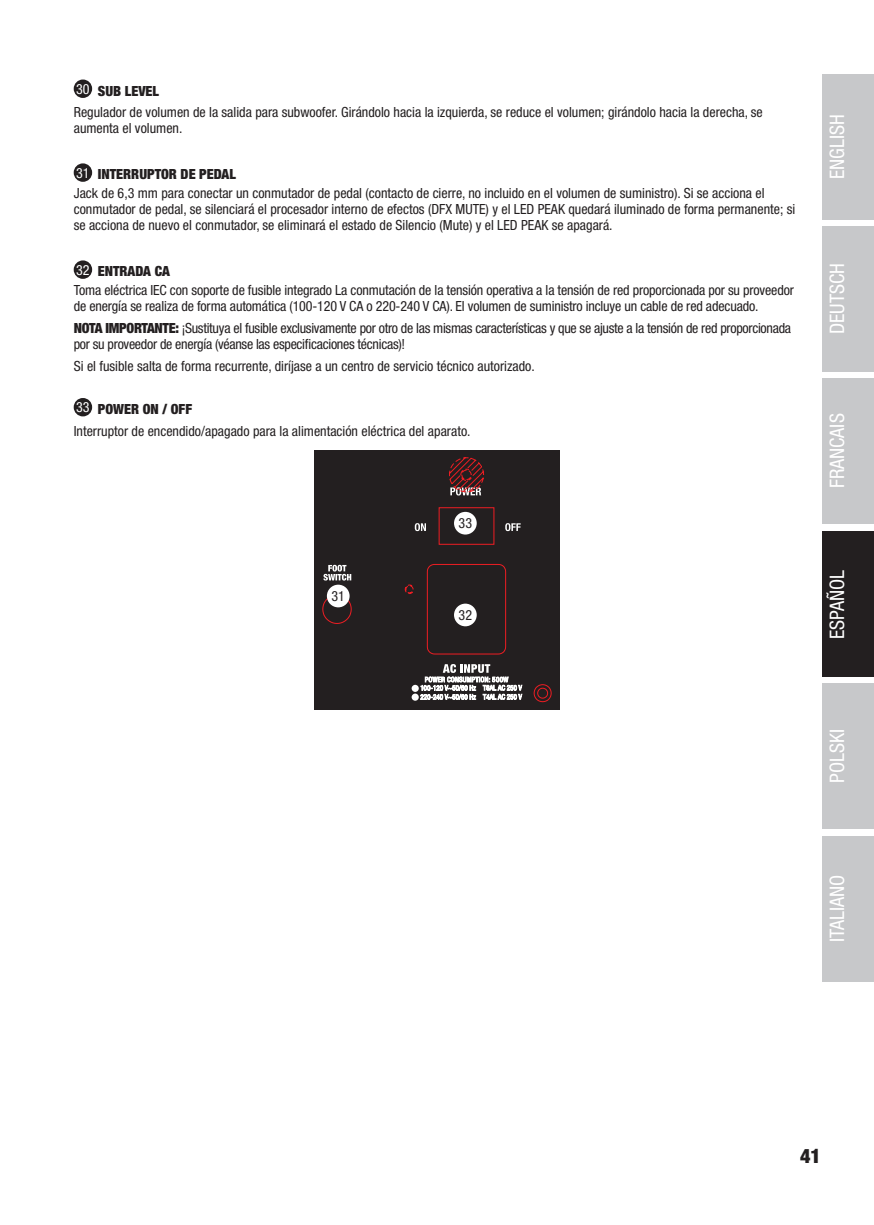
<style>
.page{position:relative;width:874px;height:1225px;background:#fff}
.page>*{position:absolute;margin:0;border:0;box-sizing:border-box;transform-origin:0 0}
.t1{font:condensed 20px "Helvetica Neue LT Std";color:#fff}
.t2{font:900 condensed 20px "Helvetica Neue LT Std";color:#231f20}
.t3{font:condensed 14px/21.6px "Helvetica Neue LT Pro";color:#231f20}
.t4{font:condensed 14px/21.6px "Helvetica Neue LT Pro";letter-spacing:-.02em;color:#231f20}
.s1{color:#fff}
.s2{font-weight:900}
</style>
<div class="page">
<div style="left:821px;top:74px;width:52px;height:145px;background:#c7c8ca"></div>
<div style="left:821px;top:226px;width:52px;height:145px;background:#c7c8ca"></div>
<div style="left:821px;top:378px;width:52px;height:146px;background:#c7c8ca"></div>
<div style="left:821px;top:531px;width:52px;height:146px;background:#231f20"></div>
<div style="left:821px;top:683px;width:52px;height:146px;background:#c7c8ca"></div>
<div style="left:821px;top:836px;width:52px;height:145px;background:#c7c8ca"></div>
<div style="left:75px;top:81px;width:16px;height:16px;background:#231f20;border-radius:50%"></div>
<div style="left:74px;top:80px;width:18px;height:18px;border:2px solid #231f20;border-radius:50%"></div>
<div style="left:75px;top:164px;width:16px;height:17px;background:#231f20;border-radius:50%"></div>
<div style="left:74px;top:163px;width:18px;height:19px;border:2px solid #231f20;border-radius:50%"></div>
<div style="left:75px;top:261px;width:16px;height:17px;background:#231f20;border-radius:50%"></div>
<div style="left:74px;top:260px;width:18px;height:19px;border:2px solid #231f20;border-radius:50%"></div>
<div style="left:75px;top:399px;width:16px;height:16px;background:#231f20;border-radius:50%"></div>
<div style="left:74px;top:398px;width:18px;height:18px;border:2px solid #231f20;border-radius:50%"></div>
<div style="left:314px;top:450px;width:245px;height:259px;background:#231f20"></div>
<svg style="left:322px;top:457px;width:230px;height:245px"></svg>
<div style="left:454px;top:512px;width:22px;height:22px;background:#fff;border-radius:50%"></div>
<div style="left:454px;top:603px;width:22px;height:23px;background:#fff;border-radius:50%"></div>
<div style="left:327px;top:584px;width:22px;height:23px;background:#fff;border-radius:50%"></div>
<p class="t3" style="left:74px;top:80px;width:690px"><span class="s1">30</span> <span class="s2">SUB LEVEL<br></span>Regulador de volumen de la salida para subwoofer. Girándolo hacia la izquierda, se reduce el volumen; girándolo hacia la derecha, se</p>
<p class="t3" style="left:74px;top:117px;width:110px">aumenta el volumen.</p>
<p class="t3" style="left:74px;top:164px;width:692px;line-height:19.2px"><span class="s1">31</span> <span class="s2">INTERRUPTOR DE PEDAL<br></span>Jack de 6,3 mm para conectar un conmutador de pedal (contacto de cierre, no incluido en el volumen de suministro). Si se acciona el</p>
<p class="t3" style="left:74px;top:201px;width:722px;line-height:16px">conmutador de pedal, se silenciará el procesador interno de efectos (DFX MUTE) y el LED PEAK quedará iluminado de forma permanente; si se acciona de nuevo el conmutador, se eliminará el estado de Silencio (Mute) y el LED PEAK se apagará.</p>
<p class="t3" style="left:74px;top:261px;width:721px;line-height:19.2px"><span class="s1">32</span> <span class="s2">ENTRADA CA<br></span>Toma eléctrica IEC con soporte de fusible integrado La conmutación de la tensión operativa a la tensión de red proporcionada por su proveedor</p>
<p class="t4" style="left:74px;top:295px;width:718px">de energía se realiza de forma automática (100-120 V CA o 220-240 V CA). El volumen de suministro incluye un cable de red adecuado.<br><span class="s2">NOTA IMPORTANTE:</span> ¡Sustituya el fusible exclusivamente por otro de las mismas características y que se ajuste a la tensión de red proporcionada</p>
<p class="t3" style="left:74px;top:333px;width:462px">por su proveedor de energía (véanse las especificaciones técnicas)!<br>Si el fusible salta de forma recurrente, diríjase a un centro de servicio técnico autorizado.</p>
<p class="t3" style="left:74px;top:398px;width:398px"><span class="s1">33</span> <span class="s2">POWER ON / OFF<br></span>Interruptor de encendido/apagado para la alimentación eléctrica del aparato.</p>
<p class="t3" style="left:331px;top:585px;width:15px">31</p>
<p class="t3" style="left:458px;top:512px;width:15px">33</p>
<p class="t3" style="left:458px;top:604px;width:15px">32</p>
<h1 class="t1" style="left:824px;top:179px;width:66px;rotate:-90deg">ENGLISH</h1>
<h1 class="t1" style="left:824px;top:334px;width:73px;rotate:-90deg">DEUTSCH</h1>
<h1 class="t1" style="left:824px;top:488px;width:76px;rotate:-90deg">FRANCAIS</h1>
<h1 class="t1" style="left:825px;top:639px;width:71px;rotate:-90deg">ESPAÑOL</h1>
<h1 class="t1" style="left:825px;top:783px;width:55px;rotate:-90deg">POLSKI</h1>
<h1 class="t1" style="left:825px;top:942px;width:69px;rotate:-90deg">ITALIANO</h1>
<h1 class="t2" style="left:799px;top:1143px;width:22px">41</h1>
</div>
